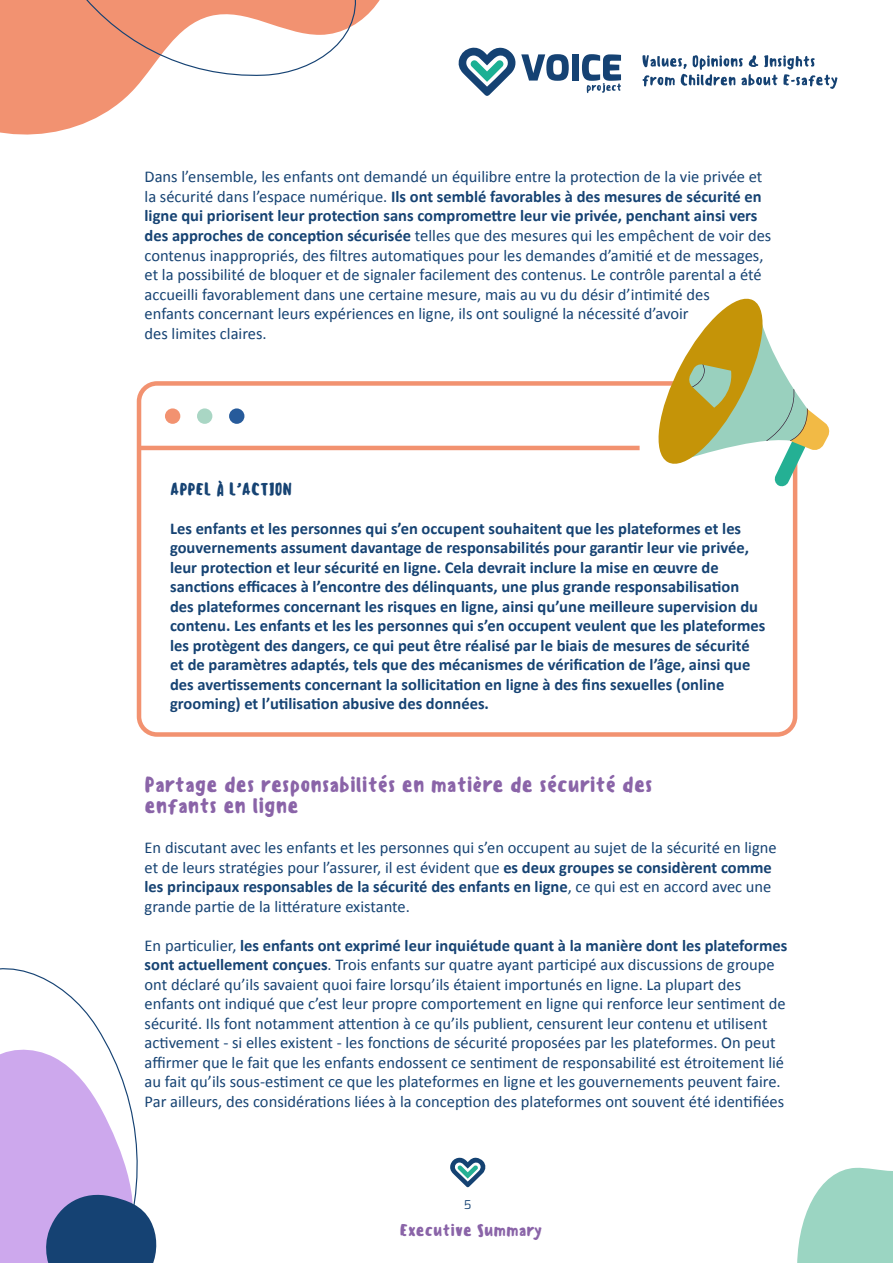
<style>
.page{position:relative;width:893px;height:1263px;background:#fff}
.page>*{position:absolute;margin:0;border:0;box-sizing:border-box;transform-origin:0 0}
.t1{font:500 21px/21px "Sensei";color:#8a64a8}
.t2{font:16.5px/19.5px "Calibri";color:#164373}
.t3{font:700 16.5px/19.5px "Calibri";color:#164373}
.t4{font:500 16.5px "Sensei";color:#8a64a8}
.t5{font:500 16.5px "Sensei";color:#164373}
.t6{font:12px "Exo";color:#144272}
.s1{font-weight:700}
</style>
<div class="page">
<svg style="left:0;top:968px;width:157px;height:295px"></svg>
<svg style="left:797px;top:1167px;width:96px;height:96px;background:#aadbcb"></svg>
<svg style="left:0;top:0;width:380px;height:135px"></svg>
<svg style="left:0;top:0;width:371px;height:90px"></svg>
<svg style="left:459px;top:48px;width:110px;height:48px"></svg>
<div style="left:572px;top:54px;width:7px;height:27px;background:#154273"></div>
<svg style="left:582px;top:54px;width:39px;height:39px"></svg>
<svg style="left:642px;top:55px;width:196px;height:34px"></svg>
<svg style="left:450px;top:1157px;width:36px;height:30px"></svg>
<hr style="left:138px;top:446px;width:502px;height:4px;background:#f29270">
<div style="left:137px;top:381px;width:660px;height:356px;border:4px solid #f29270;border-radius:18px"></div>
<div style="left:165px;top:408px;width:15px;height:16px;background:#f29270;border-radius:50%"></div>
<div style="left:197px;top:408px;width:15px;height:16px;background:#a9d6c4;border-radius:50%"></div>
<div style="left:229px;top:408px;width:15px;height:16px;background:#275b9b;border-radius:50%"></div>
<svg style="left:651px;top:298px;width:179px;height:189px"></svg>
<p class="t2" style="left:145px;top:166px;width:628px">Dans l’ensemble, les enfants ont demandé un équilibre entre la protection de la vie privée et la sécurité dans l’espace numérique. <span class="s1">Ils ont semblé favorables à des mesures de sécurité en ligne qui priorisent leur protection sans compromettre leur vie privée, penchant ainsi vers des approches de conception sécurisée</span> telles que des mesures qui les empêchent de voir des contenus inappropriés, des filtres automatiques pour les demandes d’amitié et de messages, et la possibilité de bloquer et de signaler facilement des contenus. Le contrôle parental a été accueilli favorablement dans une certaine mesure, mais au vu du désir d’intimité des<br>enfants concernant leurs expériences en ligne, ils ont souligné la nécessité d’avoir<br>des limites claires.</p>
<p class="t5" style="left:170px;top:478px;width:124px">APPEL À L’ACTION</p>
<p class="t3" style="left:170px;top:518px;width:597px">Les enfants et les personnes qui s’en occupent souhaitent que les plateformes et les gouvernements assument davantage de responsabilités pour garantir leur vie privée, leur protection et leur sécurité en ligne. Cela devrait inclure la mise en œuvre de sanctions efficaces à l’encontre des délinquants, une plus grande responsabilisation des plateformes concernant les risques en ligne, ainsi qu’une meilleure supervision du contenu. Les enfants et les les personnes qui s’en occupent veulent que les plateformes les protègent des dangers, ce qui peut être réalisé par le biais de mesures de sécurité et de paramètres adaptés, tels que des mécanismes de vérification de l’âge, ainsi que des avertissements concernant la sollicitation en ligne à des fins sexuelles (online grooming) et l’utilisation abusive des données.</p>
<p class="t1" style="left:145px;top:773px;width:510px">Partage des responsabilités en matière de sécurité des enfants en ligne</p>
<p class="t2" style="left:145px;top:837px;width:634px">En discutant avec les enfants et les personnes qui s’en occupent au sujet de la sécurité en ligne et de leurs stratégies pour l’assurer, il est évident que <span class="s1">es deux groupes se considèrent comme les principaux responsables de la sécurité des enfants en ligne</span>, ce qui est en accord avec une grande partie de la littérature existante.</p>
<p class="t2" style="left:145px;top:934px;width:644px">En particulier, <span class="s1">les enfants ont exprimé leur inquiétude quant à la manière dont les plateformes sont actuellement conçues</span>. Trois enfants sur quatre ayant participé aux discussions de groupe ont déclaré qu’ils savaient quoi faire lorsqu’ils étaient importunés en ligne. La plupart des enfants ont indiqué que c’est leur propre comportement en ligne qui renforce leur sentiment de sécurité. Ils font notamment attention à ce qu’ils publient, censurent leur contenu et utilisent activement - si elles existent - les fonctions de sécurité proposées par les plateformes. On peut affirmer que le fait que les enfants endossent ce sentiment de responsabilité est étroitement lié au fait qu’ils sous-estiment ce que les plateformes en ligne et les gouvernements peuvent faire.<br>Par ailleurs, des considérations liées à la conception des plateformes ont souvent été identifiées</p>
<p class="t6" style="left:464px;top:1196px;width:9px">5</p>
<p class="t4" style="left:400px;top:1219px;width:144px">Executive Summary</p>
</div>
